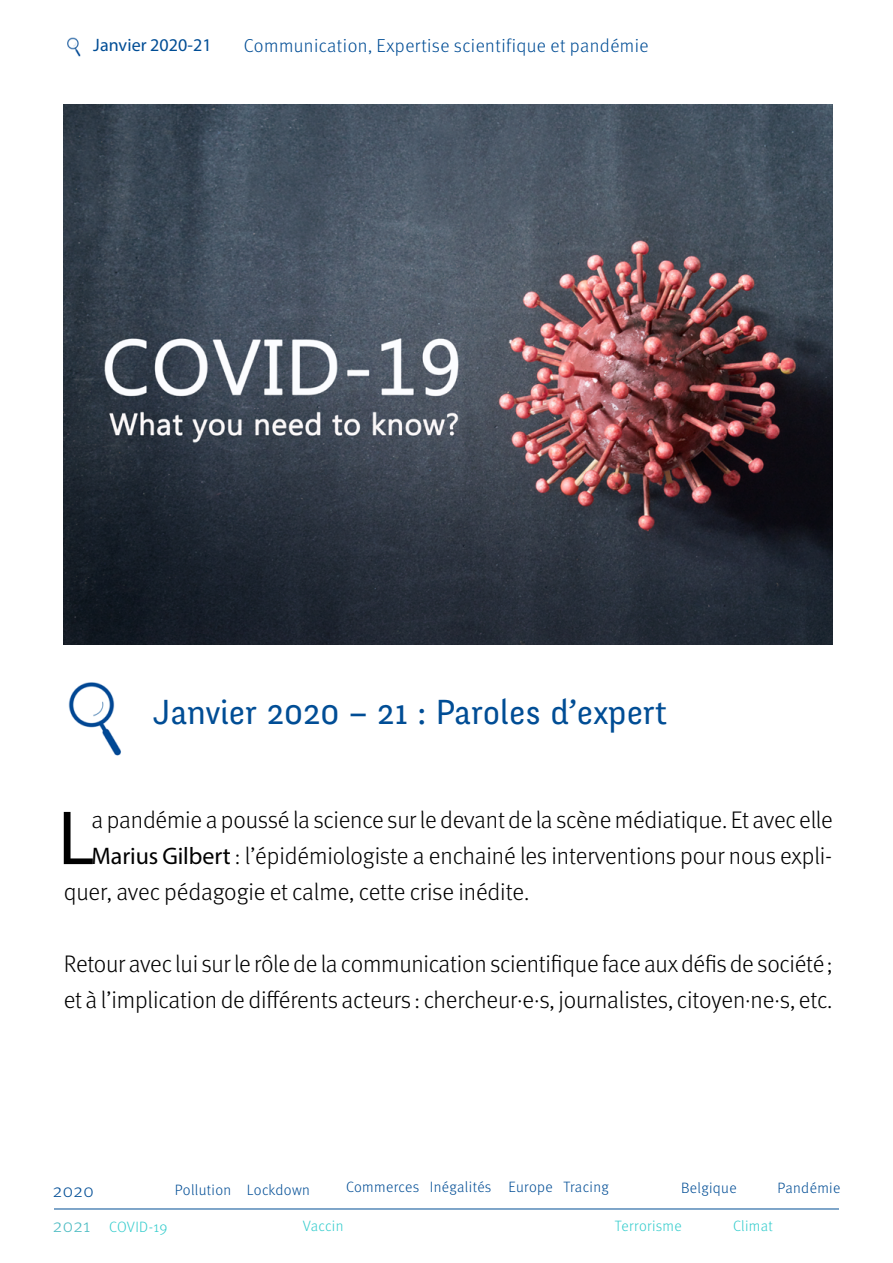
<style>
.page{position:relative;width:893px;height:1263px;background:#fff}
.page>*{position:absolute;margin:0;border:0;box-sizing:border-box;transform-origin:0 0}
.t1{font:77.4px "Myriad Pro";color:#000}
.t2{font:34.5px "Fengardo Neue";color:#004d95}
.t3{font:300 24px/36px "Meta OT";letter-spacing:-.01em;color:#000}
.t4{font:300 18.75px "Meta OT";letter-spacing:.025em;color:#004d95}
.t5{font:18px "Myriad Pro";letter-spacing:.005em;color:#004d95}
.t6{font:300 15px "Meta OT";letter-spacing:.025em;color:#004d95}
.t7{font:300 15px "Meta OT";letter-spacing:.025em;color:#3cc}
.s1{font-family:"Myriad Pro";font-weight:400}
.s2{font-size:18.75px;color:#4ebcc3}
</style>
<div class="page">
<img style="left:67px;top:37px;width:14px;height:19px">
<hr style="left:54px;top:1208px;width:785px;height:1px;background:#004d95">
<img style="left:64px;top:105px;width:769px;height:539px">
<img style="left:68px;top:682px;width:53px;height:74px">
<p class="t5" style="left:93px;top:33px;width:120px">Janvier 2020-21</p>
<p class="t4" style="left:244px;top:35px;width:406px">Communication, Expertise scientifique et pandémie</p>
<h2 class="t2" style="left:152px;top:693px;width:516px">Janvier 2020 – 21 : Paroles d’expert</h2>
<h1 class="t1" style="left:58px;top:790px;width:38px">L</h1>
<p class="t3" style="left:92px;top:802px;width:743px">a pandémie a poussé la science sur le devant de la scène médiatique. Et avec elle</p>
<p class="t3" style="left:92px;top:838px;width:742px"><span class="s1">Marius Gilbert</span> : l’épidémiologiste a enchainé les interventions pour nous expli-</p>
<p class="t3" style="left:64px;top:874px;width:467px">quer, avec pédagogie et calme, cette crise inédite.</p>
<p class="t3" style="left:64px;top:946px;width:770px">Retour avec lui sur le rôle de la communication scientifique face aux défis de société; et à l’implication de différents acteurs : chercheur·e·s, journalistes, citoyen·ne·s, etc.</p>
<p class="t4" style="left:53px;top:1180px;width:42px">2020</p>
<p class="t7" style="left:53px;top:1218px;width:116px"><span class="s2">2021</span> COVID-19</p>
<p class="t6" style="left:430px;top:1178px;width:63px">Inégalités</p>
<p class="t6" style="left:564px;top:1178px;width:47px">Tracing</p>
<p class="t6" style="left:681px;top:1179px;width:57px">Belgique</p>
<p class="t6" style="left:777px;top:1179px;width:64px">Pandémie</p>
<p class="t7" style="left:733px;top:1217px;width:41px">Climat</p>
<p class="t6" style="left:346px;top:1178px;width:75px">Commerces</p>
<p class="t6" style="left:509px;top:1178px;width:46px">Europe</p>
<p class="t6" style="left:175px;top:1180px;width:137px">Pollution Lockdown</p>
<p class="t7" style="left:303px;top:1217px;width:42px">Vaccin</p>
<p class="t7" style="left:615px;top:1217px;width:68px">Terrorisme</p>
</div>
